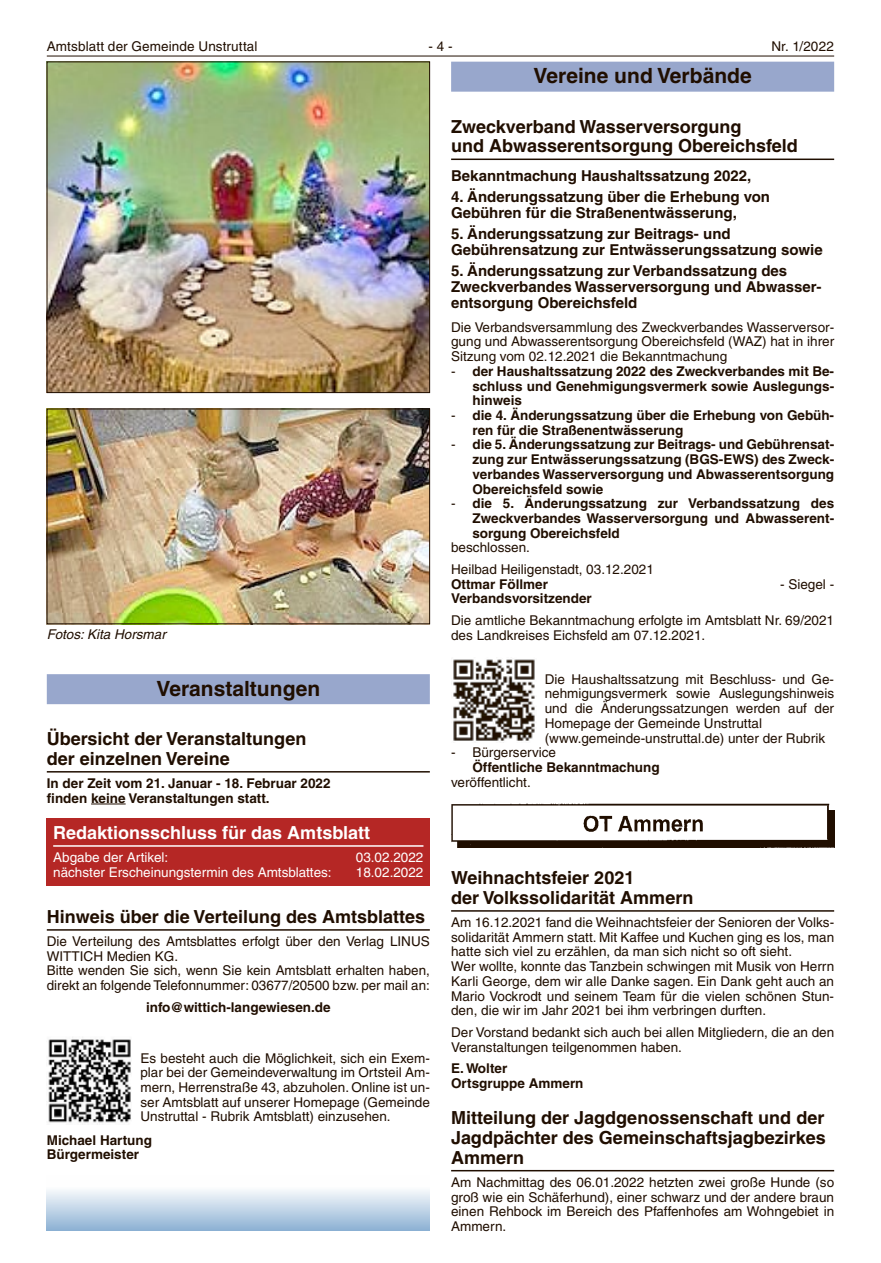
<style>
.page{position:relative;width:881px;height:1263px;background:#fff}
.page>*{position:absolute;margin:0;border:0;box-sizing:border-box;transform-origin:0 0}
.t1{font:700 21px "Helvetica LT";color:#200e00}
.t2{font:700 18px/19.6px "Helvetica LT";color:#200e00}
.t3{font:700 18px "Helvetica LT";color:#fff}
.t4{font:700 15px/16.4px "Helvetica LT";color:#200e00}
.t5{font:13.5px/14.7px "Helvetica LT";color:#200e00}
.t6{font:700 13.5px/14.7px "Helvetica LT";color:#200e00}
.t7{font:13.5px "Helvetica LT";color:#fff}
.t8{font:italic 13.5px "Helvetica LT";color:#200e00}
.s1{font-weight:400}
</style>
<div class="page">
<hr style="left:47px;top:56px;width:786px;height:1px;background:#200e00">
<div style="left:451px;top:62px;width:382px;height:30px;background:#98a7cc"></div>
<hr style="left:451px;top:159px;width:382px;height:1px;background:#200e00">
<hr style="left:451px;top:910px;width:382px;height:2px;background:#200e00">
<hr style="left:451px;top:1170px;width:382px;height:1px;background:#200e00">
<img style="left:453px;top:659px;width:82px;height:82px">
<img style="left:451px;top:804px;width:382px;height:43px">
<div style="left:47px;top:674px;width:382px;height:30px;background:#98a7cc"></div>
<hr style="left:47px;top:771px;width:382px;height:1px;background:#200e00">
<hr style="left:91px;top:804px;width:35px;height:1px;background:#200e00">
<hr style="left:47px;top:929px;width:382px;height:2px;background:#200e00">
<img style="left:49px;top:64px;width:378px;height:327px">
<div style="left:47px;top:62px;width:382px;height:331px;border:1px solid #200e00"></div>
<img style="left:49px;top:411px;width:378px;height:211px">
<div style="left:47px;top:409px;width:382px;height:215px;border:1px solid #200e00"></div>
<div style="left:47px;top:818px;width:382px;height:68px;background:#b52725"></div>
<hr style="left:53px;top:845px;width:370px;height:2px;background:#fff">
<img style="left:48px;top:1037px;width:83px;height:87px">
<div style="left:47px;top:1175px;width:382px;height:56px;background:linear-gradient(to bottom,#fff,#92b5d6)"></div>
<p class="t5" style="left:47px;top:39px;width:212px">Amtsblatt der Gemeinde Unstruttal</p>
<p class="t5" style="left:428px;top:39px;width:26px">- 4 -</p>
<p class="t5" style="left:771px;top:39px;width:64px">Nr. 1/2022</p>
<h1 class="t1" style="left:533px;top:63px;width:219px">Vereine und Verbände</h1>
<h2 class="t2" style="left:451px;top:116px;width:348px">Zweckverband Wasserversorgung<br>und Abwasserentsorgung Obereichsfeld</h2>
<p class="t4" style="left:451px;top:168px;width:301px">Bekanntmachung Haushaltssatzung 2022,</p>
<p class="t4" style="left:451px;top:188px;width:320px">4. Änderungssatzung über die Erhebung von<br>Gebühren für die Straßenentwässerung,</p>
<p class="t4" style="left:451px;top:225px;width:373px">5. Änderungssatzung zur Beitrags- und<br>Gebührensatzung zur Entwässerungssatzung sowie</p>
<p class="t4" style="left:451px;top:262px;width:371px">5. Änderungssatzung zur Verbandssatzung des<br>Zweckverbandes Wasserversorgung und Abwasser&shy;entsorgung Obereichsfeld</p>
<p class="t5" style="left:451px;top:320px;width:384px;text-align:justify">Die Verbandsversammlung des Zweckverbandes Wasserversor&shy;gung und Abwasserentsorgung Obereichsfeld (WAZ) hat in ihrer Sitzung vom 02.12.2021 die Bekanntmachung</p>
<p class="t6" style="left:472px;top:364px;width:363px;text-align:justify;text-indent:-21px"><span class="s1">-</span> der Haushaltssatzung 2022 des Zweckverbandes mit Be&shy;schluss und Genehmigungsvermerk sowie Auslegungs&shy;hinweis</p>
<p class="t6" style="left:472px;top:408px;width:363px;text-indent:-21px"><span class="s1">-</span> die 4. Änderungssatzung über die Erhebung von Gebüh&shy;ren für die Straßenentwässerung</p>
<p class="t6" style="left:472px;top:437px;width:363px;text-align:justify;text-indent:-21px"><span class="s1">-</span> die 5. Änderungssatzung zur Beitrags- und Gebührensat&shy;zung zur Entwässerungssatzung (BGS-EWS) des Zweck&shy;verbandes Wasserversorgung und Abwasserentsorgung Obereichsfeld sowie</p>
<p class="t6" style="left:472px;top:496px;width:363px;text-align:justify;text-indent:-21px"><span class="s1">-</span> die 5. Änderungssatzung zur Verbandssatzung des Zweckverbandes Wasserversorgung und Abwasserent&shy;sorgung Obereichsfeld</p>
<p class="t5" style="left:451px;top:537px;width:204px;line-height:21.5px">beschlossen.<br>Heilbad Heiligenstadt, 03.12.2021</p>
<p class="t6" style="left:451px;top:576px;width:98px">Ottmar Föllmer</p>
<p class="t5" style="left:779px;top:576px;width:56px">- Siegel -</p>
<p class="t6" style="left:451px;top:591px;width:142px">Verbandsvorsitzender</p>
<p class="t5" style="left:451px;top:613px;width:384px">Die amtliche Bekanntmachung erfolgte im Amtsblatt Nr. 69/2021 des Landkreises Eichsfeld am 07.12.2021.</p>
<p class="t5" style="left:544px;top:672px;width:291px">Die Haushaltssatzung mit Beschluss- und Ge&shy;nehmigungsvermerk sowie Auslegungshinweis und die Änderungssatzungen werden auf der Homepage der Gemeinde Unstruttal (www.gemeinde-unstruttal.de) unter der Rubrik</p>
<p class="t5" style="left:451px;top:745px;width:106px">- Bürgerservice</p>
<p class="t6" style="left:472px;top:760px;width:189px">Öffentliche Bekanntmachung</p>
<p class="t5" style="left:451px;top:775px;width:81px">veröffentlicht.</p>
<p class="t8" style="left:47px;top:626px;width:120px">Fotos: Kita Horsmar</p>
<h1 class="t1" style="left:156px;top:675px;width:165px">Veranstaltungen</h1>
<h2 class="t2" style="left:47px;top:729px;width:261px">Übersicht der Veranstaltungen der einzelnen Vereine</h2>
<p class="t6" style="left:47px;top:776px;width:285px">In der Zeit vom 21. Januar - 18. Februar 2022 finden keine Veranstaltungen statt.</p>
<h2 class="t3" style="left:53px;top:821px;width:318px">Redaktionsschluss für das Amtsblatt</h2>
<p class="t7" style="left:53px;top:849px;width:117px">Abgabe der Artikel:</p>
<p class="t7" style="left:356px;top:849px;width:69px">03.02.2022</p>
<p class="t7" style="left:53px;top:864px;width:280px">nächster Erscheinungstermin des Amtsblattes:</p>
<p class="t7" style="left:356px;top:864px;width:69px">18.02.2022</p>
<h2 class="t2" style="left:47px;top:906px;width:379px">Hinweis über die Verteilung des Amtsblattes</h2>
<p class="t5" style="left:47px;top:934px;width:384px">Die Verteilung des Amtsblattes erfolgt über den Verlag LINUS WITTICH Medien KG.<br>Bitte wenden Sie sich, wenn Sie kein Amtsblatt erhalten haben, direkt an folgende Telefonnummer: 03677/20500 bzw. per mail an:</p>
<p class="t6" style="left:146px;top:999px;width:186px">info@wittich-langewiesen.de</p>
<p class="t5" style="left:140px;top:1050px;width:291px;text-align:justify">Es besteht auch die Möglichkeit, sich ein Exem&shy;plar bei der Gemeindeverwaltung im Ortsteil Am&shy;mern, Herrenstraße 43, abzuholen. Online ist un&shy;ser Amtsblatt auf unserer Homepage (Gemeinde Unstruttal - Rubrik Amtsblatt) einzusehen.</p>
<p class="t6" style="left:47px;top:1132px;width:107px">Michael Hartung<br>Bürgermeister</p>
<h2 class="t2" style="left:451px;top:868px;width:244px">Weihnachtsfeier 2021<br>der Volkssolidarität Ammern</h2>
<p class="t5" style="left:451px;top:915px;width:384px">Am 16.12.2021 fand die Weihnachtsfeier der Senioren der Volks&shy;solidarität Ammern statt. Mit Kaffee und Kuchen ging es los, man hatte sich viel zu erzählen, da man sich nicht so oft sieht.<br>Wer wollte, konnte das Tanzbein schwingen mit Musik von Herrn Karli George, dem wir alle Danke sagen. Ein Dank geht auch an Mario Vockrodt und seinem Team für die vielen schönen Stun&shy;den, die wir im Jahr 2021 bei ihm verbringen durften.</p>
<p class="t5" style="left:451px;top:1025px;width:384px">Der Vorstand bedankt sich auch bei allen Mitgliedern, die an den<br>Veranstaltungen teilgenommen haben.</p>
<p class="t6" style="left:451px;top:1061px;width:134px">E. Wolter<br>Ortsgruppe Ammern</p>
<h2 class="t2" style="left:451px;top:1108px;width:376px;text-align:justify">Mitteilung der Jagdgenossenschaft und der Jagdpächter des Gemeinschaftsjagbezirkes Ammern</h2>
<p class="t5" style="left:451px;top:1175px;width:384px;text-align:justify">Am Nachmittag des 06.01.2022 hetzten zwei große Hunde (so groß wie ein Schäferhund), einer schwarz und der andere braun einen Rehbock im Bereich des Pfaffenhofes am Wohngebiet in Ammern.</p>
</div>
